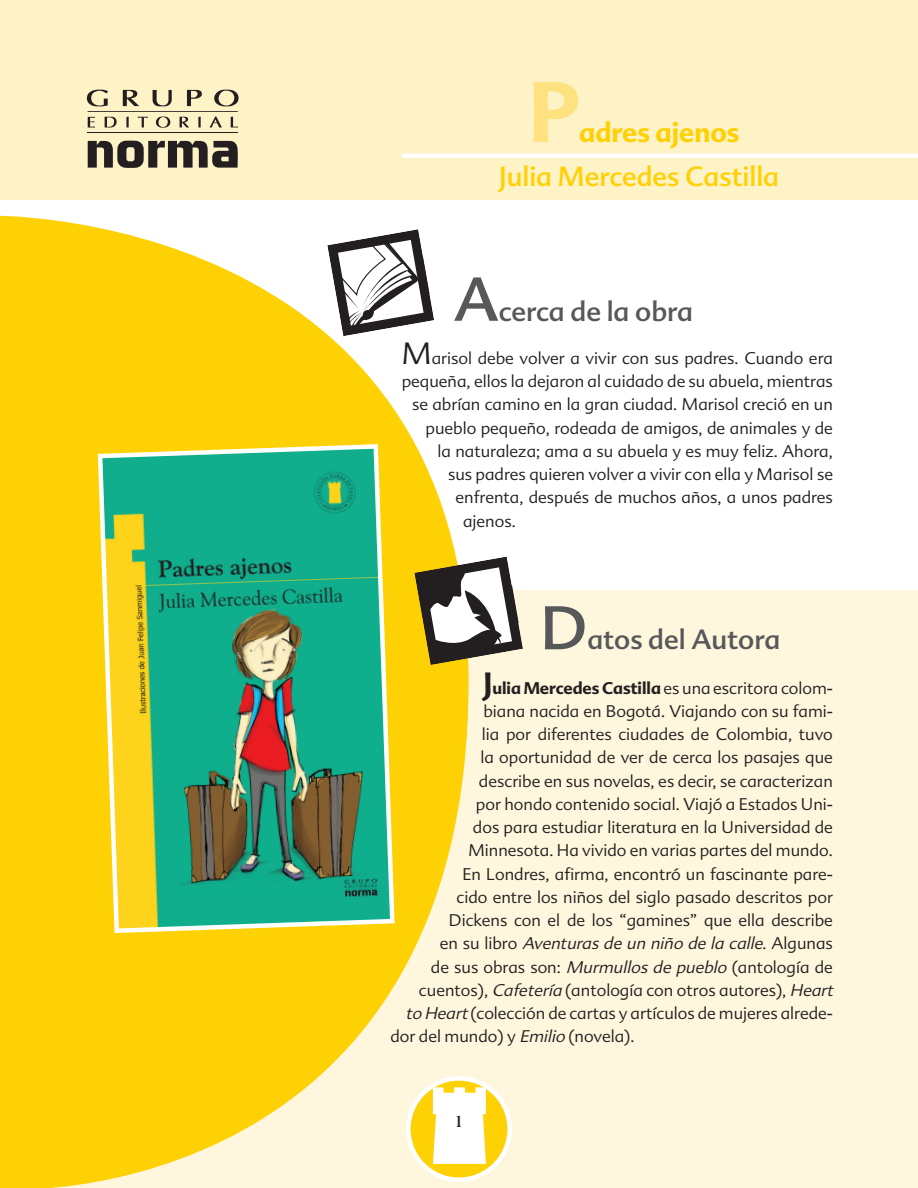
<style>
.page{position:relative;width:918px;height:1188px;background:#fff}
.page>*{position:absolute;margin:0;border:0;box-sizing:border-box;transform-origin:0 0}
.t1{font:700 84px "Advert";color:#ffe280}
.titulo_1{font:60px "Advert";color:#57585a}
.titulo_1-2{font:27px "Advert";color:#57585a}
.t2{font:27px "Advert";color:#fed105}
.t3{font:700 27px "Advert";color:#fed105}
.t4{font:700 18px "Americana Std";color:#231f20}
.Body_prim{font:300 16.5px "Advert";color:#231f20}
.Body_prim-2{font:italic 300 16.5px "Advert";color:#231f20}
.Body_prim-3{font:700 16.5px "Advert";color:#231f20}
.s1{font-size:30px}
.s2{font-weight:300}
.s3{font-style:normal}
.s4{font-style:italic}
</style>
<div class="page">
<div style="left:0;top:590px;width:918px;height:598px;background:#fef7dd"></div>
<svg style="left:0;top:215px;width:469px;height:973px;fill:#fed105"></svg>
<svg style="left:408px;top:1078px;width:102px;height:102px;fill:#fed105"></svg>
<div style="left:406px;top:1076px;width:106px;height:106px;border:4px solid #fff;border-radius:50%"></div>
<div style="left:0;top:0;width:918px;height:199px;background:#fef2c7"></div>
<hr style="left:88px;top:111px;width:150px;height:1px;background:#231f20">
<hr style="left:88px;top:132px;width:150px;height:1px;background:#231f20">
<svg style="left:88px;top:141px;width:150px;height:27px"></svg>
<svg style="left:87px;top:90px;width:152px;height:16px"></svg>
<svg style="left:88px;top:116px;width:150px;height:12px"></svg>
<div style="left:402px;top:153px;width:516px;height:5px;background:#fff"></div>
<svg style="left:327px;top:229px;width:107px;height:107px"></svg>
<svg style="left:414px;top:557px;width:109px;height:108px"></svg>
<svg style="left:433px;top:1087px;width:53px;height:77px"></svg>
<svg style="left:95px;top:442px;width:302px;height:493px"></svg>
<p class="t1" style="left:528px;top:60px;width:52px">P</p>
<p class="t3" style="left:579px;top:116px;width:162px">adres ajenos</p>
<p class="t2" style="left:499px;top:160px;width:282px">Julia Mercedes Castilla</p>
<p class="titulo_1" style="left:454px;top:264px;width:47px">A</p>
<p class="titulo_1-2" style="left:499px;top:295px;width:196px">cerca de la obra</p>
<p class="Body_prim" style="left:402px;top:349px;width:433px"><span class="s1">M</span>arisol debe volver a vivir con sus padres. Cuando era</p>
<p class="Body_prim" style="left:402px;top:372px;width:433px">pequeña, ellos la dejaron al cuidado de su abuela, mientras</p>
<p class="Body_prim" style="left:412px;top:395px;width:422px">se abrían camino en la gran ciudad. Marisol creció en un</p>
<p class="Body_prim" style="left:426px;top:418px;width:409px">pueblo pequeño, rodeada de amigos, de animales y de</p>
<p class="Body_prim" style="left:438px;top:442px;width:397px">la naturaleza; ama a su abuela y es muy feliz. Ahora,</p>
<p class="Body_prim" style="left:448px;top:465px;width:386px">sus padres quieren volver a vivir con ella y Marisol se</p>
<p class="Body_prim" style="left:456px;top:488px;width:379px">enfrenta, después de muchos años, a unos padres</p>
<p class="Body_prim" style="left:463px;top:511px;width:54px">ajenos.</p>
<p class="titulo_1" style="left:541px;top:592px;width:48px">D</p>
<p class="titulo_1-2" style="left:587px;top:624px;width:194px">atos del Autora</p>
<p class="Body_prim-3" style="left:483px;top:678px;width:351px"><span class="s1">J</span>ulia Mercedes Castilla <span class="s2">es una escritora colom-</span></p>
<p class="Body_prim" style="left:483px;top:702px;width:351px">biana nacida en Bogotá. Viajando con su fami-</p>
<p class="Body_prim" style="left:482px;top:725px;width:353px">lia por diferentes ciudades de Colombia, tuvo</p>
<p class="Body_prim" style="left:480px;top:748px;width:354px">la oportunidad de ver de cerca los pasajes que</p>
<p class="Body_prim" style="left:479px;top:771px;width:356px">describe en sus novelas, es decir, se caracterizan</p>
<p class="Body_prim" style="left:476px;top:795px;width:359px">por hondo contenido social. Viajó a Estados Uni-</p>
<p class="Body_prim" style="left:473px;top:818px;width:362px">dos para estudiar literatura en la Universidad de</p>
<p class="Body_prim" style="left:468px;top:841px;width:366px">Minnesota. Ha vivido en varias partes del mundo.</p>
<p class="Body_prim" style="left:462px;top:864px;width:372px">En Londres, afirma, encontró un fascinante pare-</p>
<p class="Body_prim" style="left:456px;top:888px;width:378px">cido entre los niños del siglo pasado descritos por</p>
<p class="Body_prim" style="left:449px;top:911px;width:385px">Dickens con el de los “gamines” que ella describe</p>
<p class="Body_prim-2" style="left:440px;top:934px;width:395px"><span class="s3">e n s u l i b ro</span> Aventurasde un niño de la calle<span class="s3">. A l g u n a s</span></p>
<p class="Body_prim" style="left:431px;top:957px;width:404px">de sus obras son: <span class="s4">Murmullos de pueblo</span> (antología de</p>
<p class="Body_prim" style="left:419px;top:981px;width:420px">cuentos), <span class="s4">Cafetería</span> (antología con otros autores), <span class="s4">Heart</span></p>
<p class="Body_prim" style="left:405px;top:1004px;width:429px"><span class="s4">to Heart</span>(colección de cartas y artículos de mujeres alrede-</p>
<p class="Body_prim" style="left:390px;top:1027px;width:246px">dor del mundo) y <span class="s4">Emilio</span> (novela).</p>
<p class="t4" style="left:453px;top:1111px;width:13px">1</p>
</div>
